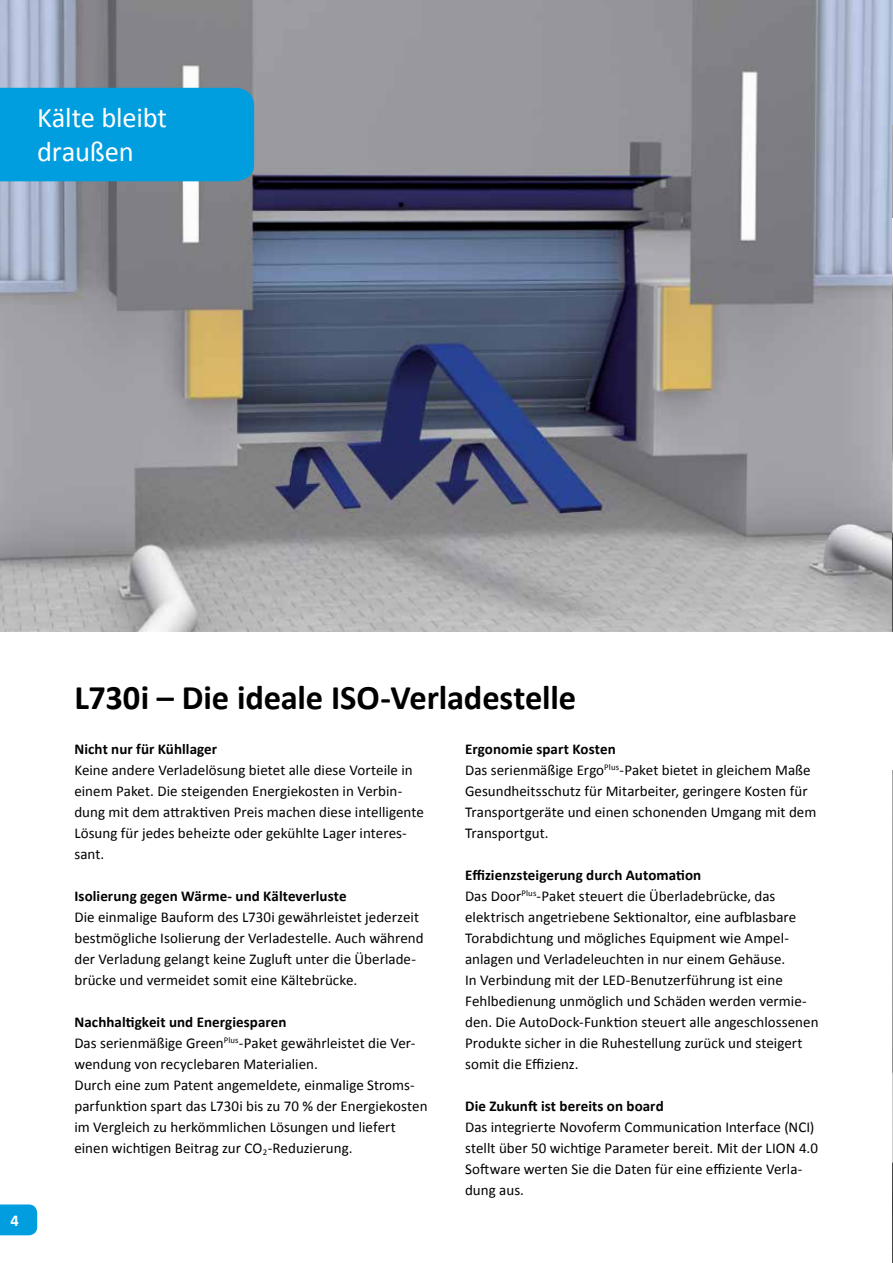
<style>
.page{position:relative;width:893px;height:1263px;background:#fff}
.page>*{position:absolute;margin:0;border:0;box-sizing:border-box;transform-origin:0 0}
.t1{font:700 34.5px "Calibri";letter-spacing:-.005em;color:#000}
.t2{font:28.5px/34.2px "Calibri";letter-spacing:-.01em;color:#fff}
.t3{font:700 16.5px "Calibri";color:#fff}
.t4{font:15px/21px "Calibri";color:#000}
.t5{font:700 15px "Calibri";letter-spacing:.005em;color:#000}
.s1{font-weight:700}
</style>
<div class="page">
<img style="left:0;top:0;width:893px;height:631px">
<img style="left:892px;top:126px;width:1px;height:505px">
<img style="left:892px;top:771px;width:1px;height:492px">
<div style="left:0;top:88px;width:254px;height:93px;background:#009ddf"></div>
<svg style="left:0;top:1204px;width:37px;height:31px"></svg>
<h2 class="t2" style="left:37px;top:99px;width:131px">Kälte bleibt draußen</h2>
<p class="t3" style="left:10px;top:1210px;width:10px">4</p>
<h1 class="t1" style="left:74px;top:676px;width:503px">L730i – Die ideale ISO-Verladestelle</h1>
<p class="t5" style="left:74px;top:740px;width:144px">Nicht nur für Kühllager</p>
<p class="t4" style="left:74px;top:759px;width:351px">Keine andere Verladelösung bietet alle diese Vorteile in einem Paket. Die steigenden Energiekosten in Verbin&shy;dung mit dem attraktiven Preis machen diese intelligente Lösung für jedes beheizte oder gekühlte Lager interes&shy;sant.</p>
<p class="t5" style="left:74px;top:887px;width:274px">Isolierung gegen Wärme- und Kälteverluste</p>
<p class="t4" style="left:74px;top:906px;width:351px">Die einmalige Bauform des L730i gewährleistet jederzeit bestmögliche Isolierung der Verladestelle. Auch während der Verladung gelangt keine Zugluft unter die Überlade&shy;brücke und vermeidet somit eine Kältebrücke.</p>
<p class="t4" style="left:74px;top:1011px;width:355px"><span class="s1">Nachhaltigkeit und Energiesparen<br></span>Das serienmäßige Green<sup>Plus</sup>-Paket gewährleistet die Ver&shy;wendung von recyclebaren Materialien.<br>Durch eine zum Patent angemeldete, einmalige Stroms&shy;parfunktion spart das L730i bis zu 70 % der Energiekosten im Vergleich zu herkömmlichen Lösungen und liefert einen wichtigen Beitrag zur CO<sub>2</sub>-Reduzierung.</p>
<p class="t4" style="left:465px;top:738px;width:353px"><span class="s1">Ergonomie spart Kosten<br></span>Das serienmäßige Ergo<sup>Plus</sup>-Paket bietet in gleichem Maße Gesundheitsschutz für Mitarbeiter, geringere Kosten für Transportgeräte und einen schonenden Umgang mit dem Transportgut.</p>
<p class="t4" style="left:465px;top:864px;width:355px"><span class="s1">Effizienzsteigerung durch Automation<br></span>Das Door<sup>Plus</sup>-Paket steuert die Überladebrücke, das elektrisch angetriebene Sektionaltor, eine aufblasbare Torabdichtung und mögliches Equipment wie Ampel&shy;anlagen und Verladeleuchten in nur einem Gehäuse.<br>In Verbindung mit der LED-Benutzerführung ist eine Fehlbedienung unmöglich und Schäden werden vermie&shy;den. Die AutoDock-Funktion steuert alle angeschlossenen Produkte sicher in die Ruhestellung zurück und steigert somit die Effizienz.</p>
<p class="t5" style="left:465px;top:1097px;width:200px">Die Zukunft ist bereits on board</p>
<p class="t4" style="left:465px;top:1116px;width:354px">Das integrierte Novoferm Communication Interface (NCI) stellt über 50 wichtige Parameter bereit. Mit der LION 4.0<br>Software werten Sie die Daten für eine effiziente Verla&shy;dung aus.</p>
</div>
